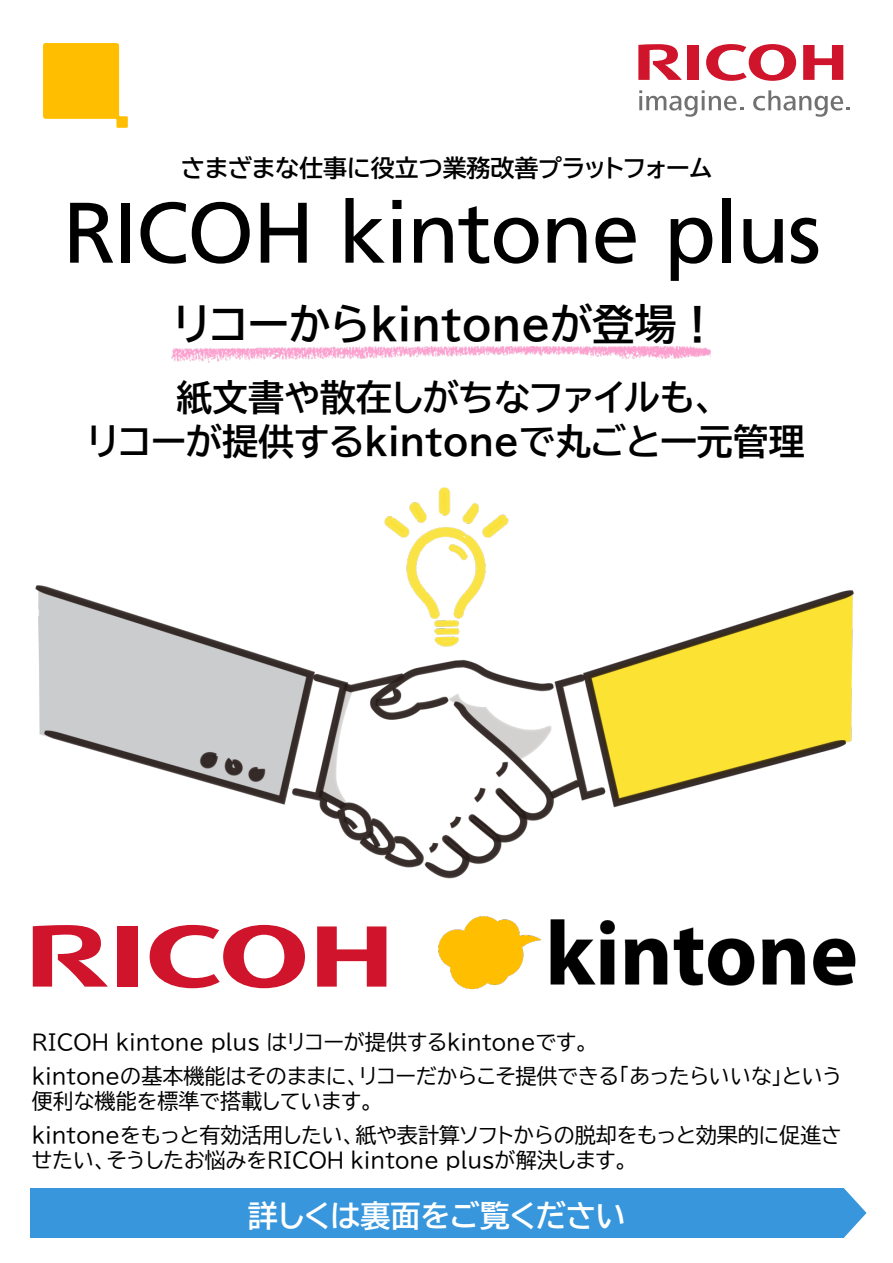
<style>
.page{position:relative;width:893px;height:1263px;background:#fff}
.page>*{position:absolute;margin:0;border:0;box-sizing:border-box;transform-origin:0 0}
.t1{font:42px "BIZ UDP Gothic Bold";color:#000}
.t2{font:36px/43.2px "BIZ UDP Gothic Bold";color:#000;text-align:center}
.t3{font:30px "BIZ UDP Gothic Bold";color:#fff}
.t4{font:24px "BIZ UDP Gothic Bold";color:#000}
.t5{font:21px/34.2px "BIZ UDP Gothic";color:#000}
</style>
<div class="page">
<svg style="left:706px;top:44px;width:90px;height:37px"></svg>
<svg style="left:803px;top:45px;width:40px;height:35px"></svg>
<div style="left:687px;top:45px;width:12px;height:35px;background:#cf142b"></div>
<svg style="left:638px;top:44px;width:44px;height:36px"></svg>
<svg style="left:639px;top:90px;width:104px;height:27px"></svg>
<svg style="left:753px;top:90px;width:97px;height:27px"></svg>
<svg style="left:43px;top:43px;width:85px;height:85px"></svg>
<img style="left:35px;top:487px;width:819px;height:392px">
<svg style="left:71px;top:203px;width:42px;height:60px"></svg>
<div style="left:121px;top:203px;width:9px;height:60px;background:#000"></div>
<svg style="left:140px;top:202px;width:46px;height:62px"></svg>
<svg style="left:192px;top:202px;width:58px;height:62px"></svg>
<svg style="left:261px;top:203px;width:46px;height:60px"></svg>
<svg style="left:345px;top:198px;width:40px;height:65px"></svg>
<svg style="left:392px;top:200px;width:9px;height:63px"></svg>
<svg style="left:414px;top:206px;width:124px;height:58px"></svg>
<svg style="left:547px;top:218px;width:39px;height:45px"></svg>
<svg style="left:595px;top:218px;width:41px;height:46px"></svg>
<svg style="left:671px;top:218px;width:41px;height:63px"></svg>
<div style="left:722px;top:198px;width:8px;height:65px;background:#000"></div>
<svg style="left:743px;top:219px;width:40px;height:45px"></svg>
<svg style="left:791px;top:218px;width:27px;height:46px"></svg>
<div style="left:30px;top:1188px;width:813px;height:50px;background:#3796dc"></div>
<svg style="left:844px;top:1188px;width:22px;height:50px"></svg>
<img style="left:171px;top:347px;width:539px;height:15px">
<svg style="left:150px;top:925px;width:155px;height:63px"></svg>
<svg style="left:317px;top:926px;width:69px;height:61px"></svg>
<div style="left:117px;top:926px;width:21px;height:61px;background:#cf142b"></div>
<svg style="left:33px;top:925px;width:75px;height:62px"></svg>
<img style="left:438px;top:916px;width:418px;height:74px">
<p class="t4" style="left:181px;top:156px;width:532px">さまざまな仕事に役立つ業務改善プラットフォーム</p>
<h1 class="t1" style="left:174px;top:303px;width:546px">リコーからkintoneが登場！</h1>
<h2 class="t2" style="left:88px;top:376px;width:718px">紙文書や散在しがちなファイルも、<br>リコーが提供するkintoneで丸ごと一元管理</h2>
<p class="t5" style="left:32px;top:1024px;width:812px">RICOH kintone plus はリコーが提供するkintoneです。<br>kintoneの基本機能はそのままに、リコーだからこそ提供できる「あったらいいな」という</p>
<p class="t5" style="left:32px;top:1084px;width:811px">便利な機能を標準で搭載しています。<br>kintoneをもっと有効活用したい、紙や表計算ソフトからの脱却をもっと効果的に促進さ</p>
<p class="t5" style="left:32px;top:1143px;width:598px">せたい、そうしたお悩みをRICOH kintone plusが解決します。</p>
<h3 class="t3" style="left:248px;top:1200px;width:379px">詳しくは裏面をご覧ください</h3>
</div>
